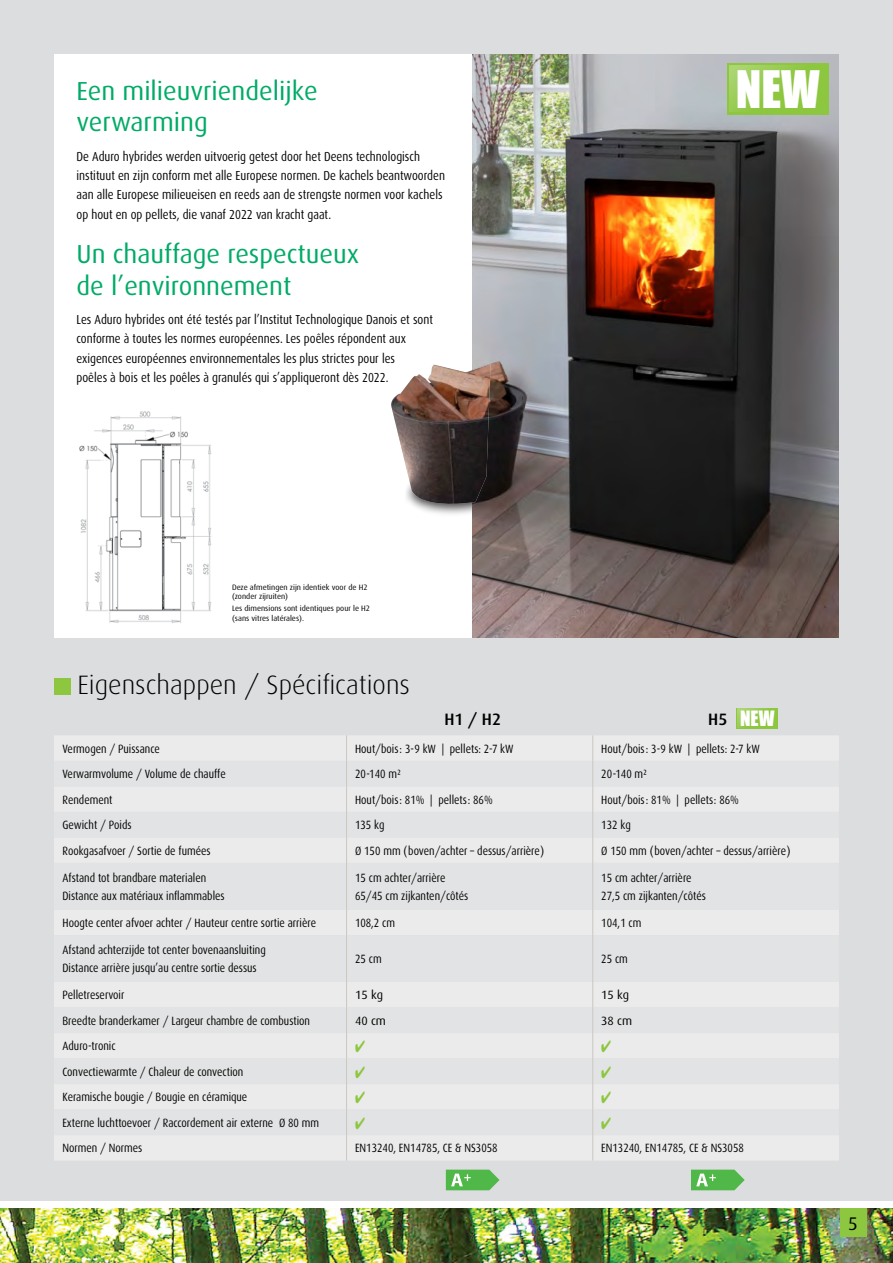
<style>
.page{position:relative;width:893px;height:1263px;background:#fff}
.page>*{position:absolute;margin:0;border:0;box-sizing:border-box;transform-origin:0 0}
.t1{font:47.4px "Impact";color:#fff}
.t2{font:300 26.55px "Dax";color:#000}
.t3{font:26.1px/31.3px "Dax";color:#00ab67}
.t4{font:19.35px "Impact";color:#fff}
.t5{font:18.3px "Dax";color:#000}
.t6{font:500 16.5px "Dax";color:#000}
.t7{font:13.05px/19.2px "Dax";color:#000;scale:.86 1}
.t8{font:12px/18px "Dax";color:#000;scale:.86 1}
.t9{font:12px "Dax";color:#000}
.t10{font:7.8px/9.3px "Dax";color:#000}
</style>
<div class="page">
<div style="left:0;top:0;width:893px;height:1200px;background:#dcddde"></div>
<img style="left:0;top:1209px;width:893px;height:54px">
<div style="left:840px;top:1208px;width:26px;height:29px;background:#8dc63f"></div>
<div style="left:54px;top:54px;width:785px;height:584px;background:#fff"></div>
<div style="left:54px;top:678px;width:17px;height:16px;background:#8dc63f"></div>
<svg style="left:446px;top:1169px;width:53px;height:21px"></svg>
<svg style="left:691px;top:1169px;width:54px;height:21px"></svg>
<div style="left:54px;top:736px;width:785px;height:424px;background:#ebebec"></div>
<svg style="left:54px;top:761px;width:785px;height:374px"></svg>
<svg style="left:346px;top:735px;width:1px;height:128px"></svg>
<svg style="left:592px;top:736px;width:1px;height:127px"></svg>
<hr style="left:346px;top:863px;width:1px;height:47px;background:#ccc7c0">
<hr style="left:592px;top:863px;width:1px;height:47px;background:#ccc7c0">
<svg style="left:346px;top:910px;width:1px;height:25px"></svg>
<svg style="left:592px;top:910px;width:1px;height:25px"></svg>
<hr style="left:346px;top:935px;width:1px;height:47px;background:#ccc7c0">
<hr style="left:592px;top:935px;width:1px;height:47px;background:#ccc7c0">
<svg style="left:346px;top:982px;width:1px;height:178px"></svg>
<svg style="left:592px;top:982px;width:1px;height:178px"></svg>
<img style="left:79px;top:411px;width:132px;height:212px">
<div style="left:737px;top:708px;width:41px;height:21px;background:#8dc63f"></div>
<svg style="left:737px;top:708px;width:29px;height:20px"></svg>
<div style="left:403px;top:469px;width:100px;height:48px;background:#000;opacity:.75"></div>
<img style="left:473px;top:54px;width:366px;height:584px">
<svg style="left:403px;top:505px;width:87px;height:4px"></svg>
<img style="left:391px;top:364px;width:99px;height:141px">
<div style="left:727px;top:63px;width:102px;height:51px;background:#8dc63f"></div>
<svg style="left:729px;top:65px;width:68px;height:47px"></svg>
<svg style="left:355px;top:1040px;width:10px;height:12px"></svg>
<svg style="left:602px;top:1040px;width:9px;height:12px"></svg>
<svg style="left:355px;top:1066px;width:10px;height:12px"></svg>
<svg style="left:602px;top:1066px;width:9px;height:12px"></svg>
<svg style="left:355px;top:1091px;width:10px;height:12px"></svg>
<svg style="left:602px;top:1091px;width:9px;height:12px"></svg>
<svg style="left:355px;top:1117px;width:10px;height:12px"></svg>
<svg style="left:602px;top:1117px;width:9px;height:12px"></svg>
<h3 class="t3" style="left:77px;top:75px;width:243px">Een milieuvriendelijke verwarming</h3>
<p class="t7" style="left:77px;top:147px;width:430px">De Aduro hybrides werden uitvoerig getest door het Deens technologisch instituut en zijn conform met alle Europese normen. De kachels beantwoorden aan alle Europese milieueisen en reeds aan de strengste normen voor kachels op hout en op pellets, die vanaf 2022 van kracht gaat.</p>
<h3 class="t3" style="left:77px;top:239px;width:284px">Un chauffage respectueux de l’environnement</h3>
<p class="t7" style="left:77px;top:310px;width:416px">Les Aduro hybrides ont été testés par l’Institut Technologique Danois et sont conforme à toutes les normes européennes. Les poêles répondent aux exigences européennes environnementales les plus strictes pour les<br>poêles à bois et les poêles à granulés qui s’appliqueront dès 2022.</p>
<h1 class="t1" style="left:736px;top:52px;width:86px">NEW</h1>
<p class="t10" style="left:232px;top:582px;width:137px">Deze afmetingen zijn identiek voor de H2 (zonder zijruiten)</p>
<p class="t10" style="left:232px;top:604px;width:139px">Les dimensions sont identiques pour le H2 (sans vitres latérales).</p>
<h2 class="t2" style="left:77px;top:670px;width:334px">Eigenschappen / Spécifications</h2>
<h3 class="t6" style="left:444px;top:710px;width:58px">H1 / H2</h3>
<h3 class="t6" style="left:708px;top:710px;width:21px">H5</h3>
<h3 class="t4" style="left:740px;top:703px;width:36px">NEW</h3>
<p class="t8" style="left:63px;top:740px;width:115px">Vermogen / Puissance</p>
<p class="t8" style="left:355px;top:740px;width:186px">Hout/bois: 3-9 kW | pellets: 2-7 kW</p>
<p class="t8" style="left:601px;top:740px;width:186px">Hout/bois: 3-9 kW | pellets: 2-7 kW</p>
<p class="t8" style="left:63px;top:765px;width:191px">Verwarmvolume / Volume de chauffe</p>
<p class="t8" style="left:355px;top:765px;width:55px">20-140 m²</p>
<p class="t8" style="left:601px;top:765px;width:55px">20-140 m²</p>
<p class="t8" style="left:63px;top:791px;width:60px">Rendement</p>
<p class="t8" style="left:355px;top:791px;width:162px">Hout/bois: 81% | pellets: 86%</p>
<p class="t8" style="left:601px;top:791px;width:162px">Hout/bois: 81% | pellets: 86%</p>
<p class="t8" style="left:63px;top:816px;width:82px">Gewicht / Poids</p>
<p class="t8" style="left:355px;top:816px;width:36px">135 kg</p>
<p class="t8" style="left:601px;top:816px;width:36px">132 kg</p>
<p class="t8" style="left:63px;top:842px;width:174px">Rookgasafvoer / Sortie de fumées</p>
<p class="t8" style="left:355px;top:842px;width:221px">Ø 150 mm (boven/achter – dessus/arrière)</p>
<p class="t8" style="left:601px;top:842px;width:221px">Ø 150 mm (boven/achter – dessus/arrière)</p>
<p class="t8" style="left:63px;top:869px;width:190px">Afstand tot brandbare materialen<br>Distance aux matériaux inflammables</p>
<p class="t8" style="left:355px;top:869px;width:133px">15 cm achter/arrière<br>65/45 cm zijkanten/côtés</p>
<p class="t8" style="left:601px;top:869px;width:123px">15 cm achter/arrière<br>27,5 cm zijkanten/côtés</p>
<p class="t8" style="left:63px;top:914px;width:296px">Hoogte center afvoer achter / Hauteur centre sortie arrière</p>
<p class="t8" style="left:355px;top:914px;width:48px">108,2 cm</p>
<p class="t8" style="left:601px;top:914px;width:48px">104,1 cm</p>
<p class="t8" style="left:63px;top:941px;width:238px">Afstand achterzijde tot center bovenaansluiting<br>Distance arrière jusqu’au centre sortie dessus</p>
<p class="t8" style="left:355px;top:950px;width:32px">25 cm</p>
<p class="t8" style="left:601px;top:950px;width:32px">25 cm</p>
<p class="t8" style="left:63px;top:986px;width:74px">Pelletreservoir</p>
<p class="t9" style="left:355px;top:988px;width:29px">15 kg</p>
<p class="t9" style="left:601px;top:988px;width:29px">15 kg</p>
<p class="t8" style="left:63px;top:1012px;width:289px">Breedte branderkamer / Largeur chambre de combustion</p>
<p class="t9" style="left:355px;top:1014px;width:32px">40 cm</p>
<p class="t9" style="left:601px;top:1014px;width:32px">38 cm</p>
<p class="t8" style="left:63px;top:1037px;width:63px">Aduro-tronic</p>
<p class="t8" style="left:63px;top:1063px;width:212px">Convectiewarmte / Chaleur de convection</p>
<p class="t8" style="left:63px;top:1088px;width:216px">Keramische bougie / Bougie en céramique</p>
<p class="t8" style="left:63px;top:1114px;width:300px">Externe luchttoevoer / Raccordement air externe Ø 80 mm</p>
<p class="t8" style="left:63px;top:1139px;width:94px">Normen / Normes</p>
<p class="t8" style="left:355px;top:1139px;width:167px">EN13240, EN14785, CE &amp; NS3058</p>
<p class="t8" style="left:601px;top:1139px;width:167px">EN13240, EN14785, CE &amp; NS3058</p>
<h3 class="t5" style="left:848px;top:1214px;width:11px">5</h3>
</div>
